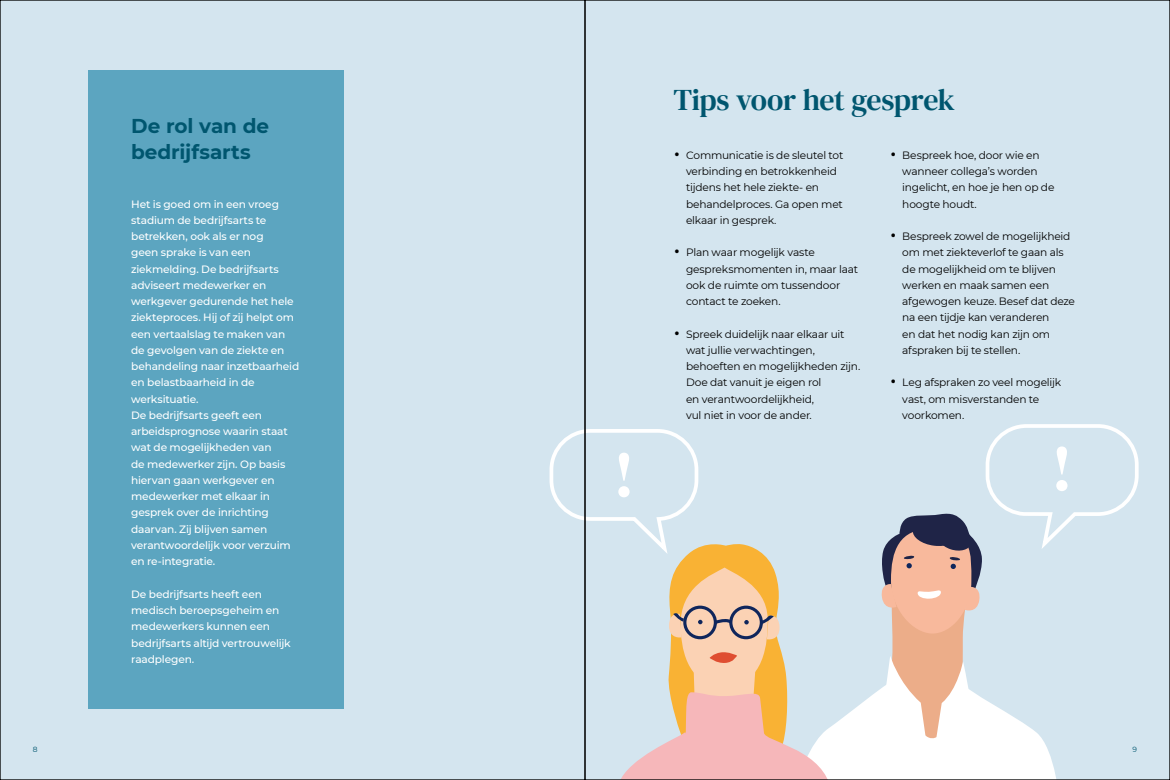
<style>
.page{position:relative;width:1170px;height:780px;background:#fff}
.page>*{position:absolute;margin:0;border:0;box-sizing:border-box;transform-origin:0 0}
.t1{font:65px "DM Serif Display";color:#fff}
.t2{font:30px "DM Serif Text";letter-spacing:-.015em;color:#00566f}
.t3{font:700 20px/26.2px "Montserrat";color:#00566f}
.t4{font:10.62px/16.2px "Montserrat";letter-spacing:-.015em;color:#000}
.t5{font:500 10.62px/16.2px "Montserrat";letter-spacing:-.015em;color:#fff}
.t6{font:7.5px "Montserrat";color:#00566f}
.s1{font-size:23.75px}
</style>
<div class="page">
<div style="left:0;top:0;width:1169px;height:780px;background:#d4e5ef"></div>
<div style="left:89px;top:71px;width:255px;height:638px;background:#5ca5c0"></div>
<div style="left:549px;top:429px;width:149px;height:92px;border:4px solid #fff;border-radius:39px"></div>
<svg style="left:610px;top:424px;width:530px;height:356px"></svg>
<h3 class="t3" style="left:131px;top:112px;width:139px">De rol van de bedrijfsarts</h3>
<p class="t5" style="left:131px;top:195px;width:170px">Het is goed om in een vroeg stadium de bedrijfsarts te betrekken, ook als er nog<br>geen sprake is van een ziekmelding. De bedrijfsarts adviseert medewerker en werkgever gedurende het hele ziekteproces. Hij of zij helpt om een vertaalslag te maken van de gevolgen van de ziekte en behandeling naar inzetbaarheid en belastbaarheid in de werksituatie.<br>De bedrijfsarts geeft een arbeidsprognose waarin staat wat de mogelijkheden van<br>de medewerker zijn. Op basis hiervan gaan werkgever en medewerker met elkaar in gesprek over de inrichting daarvan. Zij blijven samen verantwoordelijk voor verzuim en re-integratie.</p>
<p class="t5" style="left:131px;top:585px;width:161px">De bedrijfsarts heeft een medisch beroepsgeheim en medewerkers kunnen een bedrijfsarts altijd vertrouwelijk raadplegen.</p>
<h1 class="t1" style="left:613px;top:437px;width:23px">!</h1>
<h2 class="t2" style="left:673px;top:82px;width:283px">Tips voor het gesprek</h2>
<p class="t4" style="left:686px;top:146px;width:159px;text-indent:-12px"><span class="s1">•</span> Communicatie is de sleutel tot verbinding en betrokkenheid tijdens het hele ziekte- en behandelproces. Ga open met elkaar in gesprek.</p>
<p class="t4" style="left:686px;top:244px;width:174px;text-indent:-12px"><span class="s1">•</span> Plan waar mogelijk vaste gespreksmomenten in, maar laat ook de ruimte om tussendoor contact te zoeken.</p>
<p class="t4" style="left:686px;top:325px;width:176px;text-indent:-12px"><span class="s1">•</span> Spreek duidelijk naar elkaar uit wat jullie verwachtingen, behoeften en mogelijkheden zijn.<br>Doe dat vanuit je eigen rol<br>en verantwoordelijkheid,<br>vul niet in voor de ander.</p>
<p class="t4" style="left:902px;top:146px;width:154px;text-indent:-12px"><span class="s1">•</span> Bespreek hoe, door wie en wanneer collega’s worden ingelicht, en hoe je hen op de hoogte houdt.</p>
<p class="t4" style="left:902px;top:228px;width:174px;text-indent:-12px"><span class="s1">•</span> Bespreek zowel de mogelijkheid om met ziekteverlof te gaan als de mogelijkheid om te blijven werken en maak samen een afgewogen keuze. Besef dat deze na een tijdje kan veranderen<br>en dat het nodig kan zijn om afspraken bij te stellen.</p>
<p class="t4" style="left:902px;top:374px;width:160px;text-indent:-12px"><span class="s1">•</span> Leg afspraken zo veel mogelijk vast, om misverstanden te voorkomen.</p>
<p class="t6" style="left:33px;top:744px;width:6px">8</p>
<p class="t6" style="left:1132px;top:744px;width:6px">9</p>
</div>
